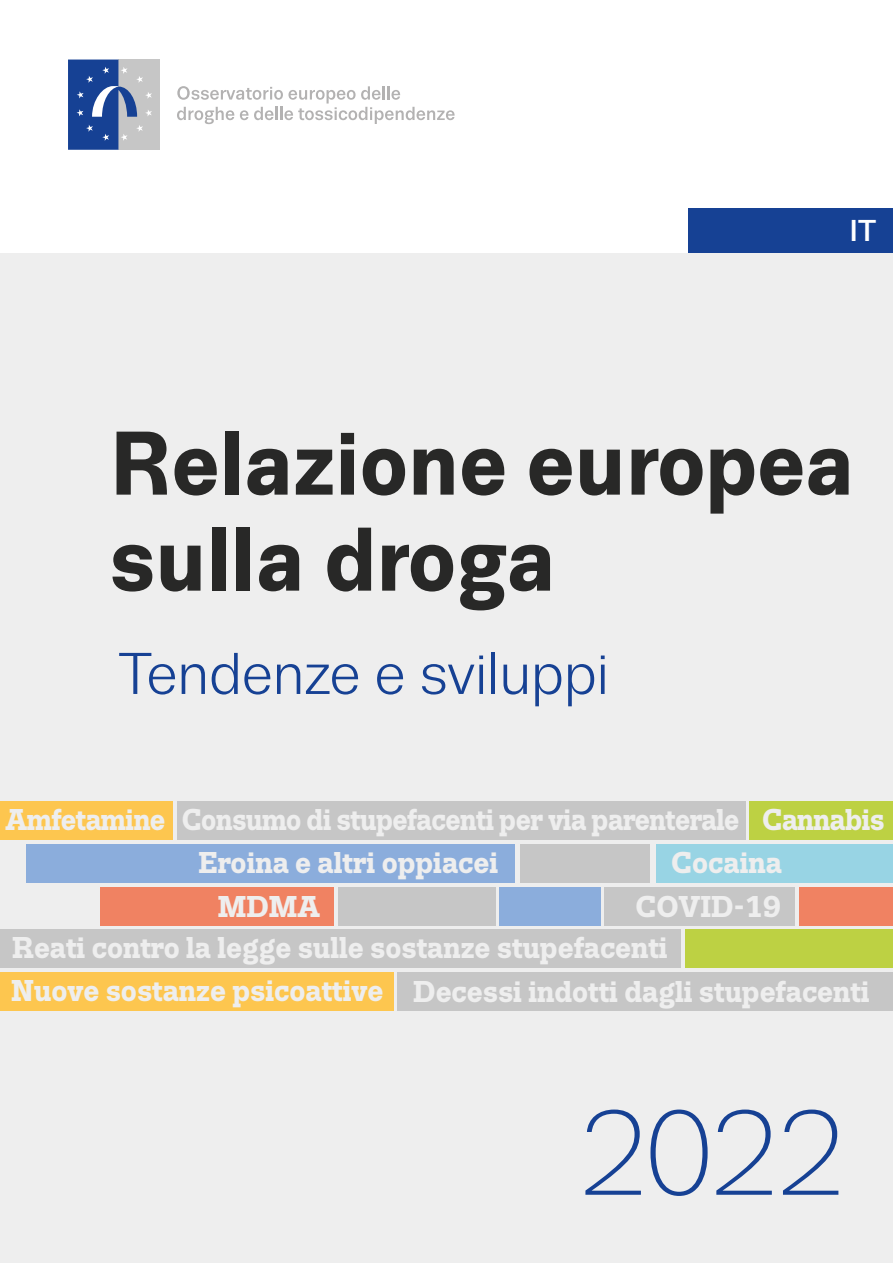
<style>
.page{position:relative;width:893px;height:1263px;background:#fff}
.page>*{position:absolute;margin:0;border:0;box-sizing:border-box;transform-origin:0 0}
.Year{font:300 120px "Trivia Sans";color:#164194}
.Cover_title{font:700 90px/96px "Trivia Sans";letter-spacing:.005em;color:#282827}
.Cover_subtitle{font:58.65px "Trivia Sans";letter-spacing:-.02em;color:#164194}
.LV{font:500 30.15px "Trivia Sans";color:#fff}
.cover_words_right{font:700 30px "Trivia Slab";color:#eee}
.Cover_words{font:700 30px "Trivia Slab";letter-spacing:-.005em;color:#eee}
.Cover_words-2{font:700 30px "Trivia Slab";letter-spacing:-.005em;color:#eee;scale:.95 1}
</style>
<div class="page">
<div style="left:0;top:253px;width:893px;height:1010px;background:#eee"></div>
<div style="left:689px;top:208px;width:204px;height:45px;background:#164194"></div>
<div style="left:118px;top:60px;width:42px;height:90px;background:#c6c6c6"></div>
<svg style="left:68px;top:60px;width:84px;height:90px"></svg>
<svg style="left:177px;top:86px;width:278px;height:38px"></svg>
<div style="left:101px;top:887px;width:233px;height:38px;background:#f08262"></div>
<div style="left:750px;top:801px;width:143px;height:39px;background:#bdd143"></div>
<div style="left:656px;top:844px;width:237px;height:38px;background:#98d4e4"></div>
<div style="left:177px;top:801px;width:568px;height:39px;background:#c6c6c6"></div>
<div style="left:26px;top:844px;width:489px;height:38px;background:#8baddc"></div>
<div style="left:685px;top:929px;width:208px;height:39px;background:#bdd143"></div>
<div style="left:0;top:972px;width:393px;height:39px;background:#fdc64f"></div>
<div style="left:338px;top:887px;width:157px;height:38px;background:#c6c6c6"></div>
<div style="left:520px;top:844px;width:129px;height:38px;background:#c6c6c6"></div>
<div style="left:0;top:801px;width:172px;height:39px;background:#fdc64f"></div>
<div style="left:799px;top:887px;width:94px;height:38px;background:#f08262"></div>
<div style="left:499px;top:887px;width:101px;height:38px;background:#8baddc"></div>
<div style="left:398px;top:972px;width:495px;height:39px;background:#c6c6c6"></div>
<div style="left:0;top:929px;width:680px;height:39px;background:#c6c6c6"></div>
<div style="left:605px;top:887px;width:190px;height:38px;background:#c6c6c6"></div>
<p class="LV" style="left:850px;top:215px;width:28px">IT</p>
<p class="Cover_title" style="left:110px;top:418px;width:746px">Relazione europea sulla droga</p>
<p class="Cover_subtitle" style="left:119px;top:643px;width:492px">Tendenze e sviluppi</p>
<p class="Cover_words" style="left:6px;top:803px;width:161px">Amfetamine</p>
<p class="Cover_words-2" style="left:182px;top:803px;width:588px">Consumo di stupefacenti per via parenterale</p>
<p class="cover_words_right" style="left:762px;top:803px;width:124px">Cannabis</p>
<p class="cover_words_right" style="left:198px;top:846px;width:301px">Eroina e altri oppiacei</p>
<p class="cover_words_right" style="left:218px;top:890px;width:104px">MDMA</p>
<p class="Cover_words" style="left:671px;top:846px;width:112px">Cocaina</p>
<p class="Cover_words" style="left:635px;top:890px;width:147px">COVID-19</p>
<p class="Cover_words" style="left:12px;top:931px;width:657px">Reati contro la legge sulle sostanze stupefacenti</p>
<p class="cover_words_right" style="left:11px;top:974px;width:374px">Nuove sostanze psicoattive</p>
<p class="cover_words_right" style="left:413px;top:975px;width:458px">Decessi indotti dagli stupefacenti</p>
<p class="Year" style="left:579px;top:1090px;width:268px">2022</p>
</div>
